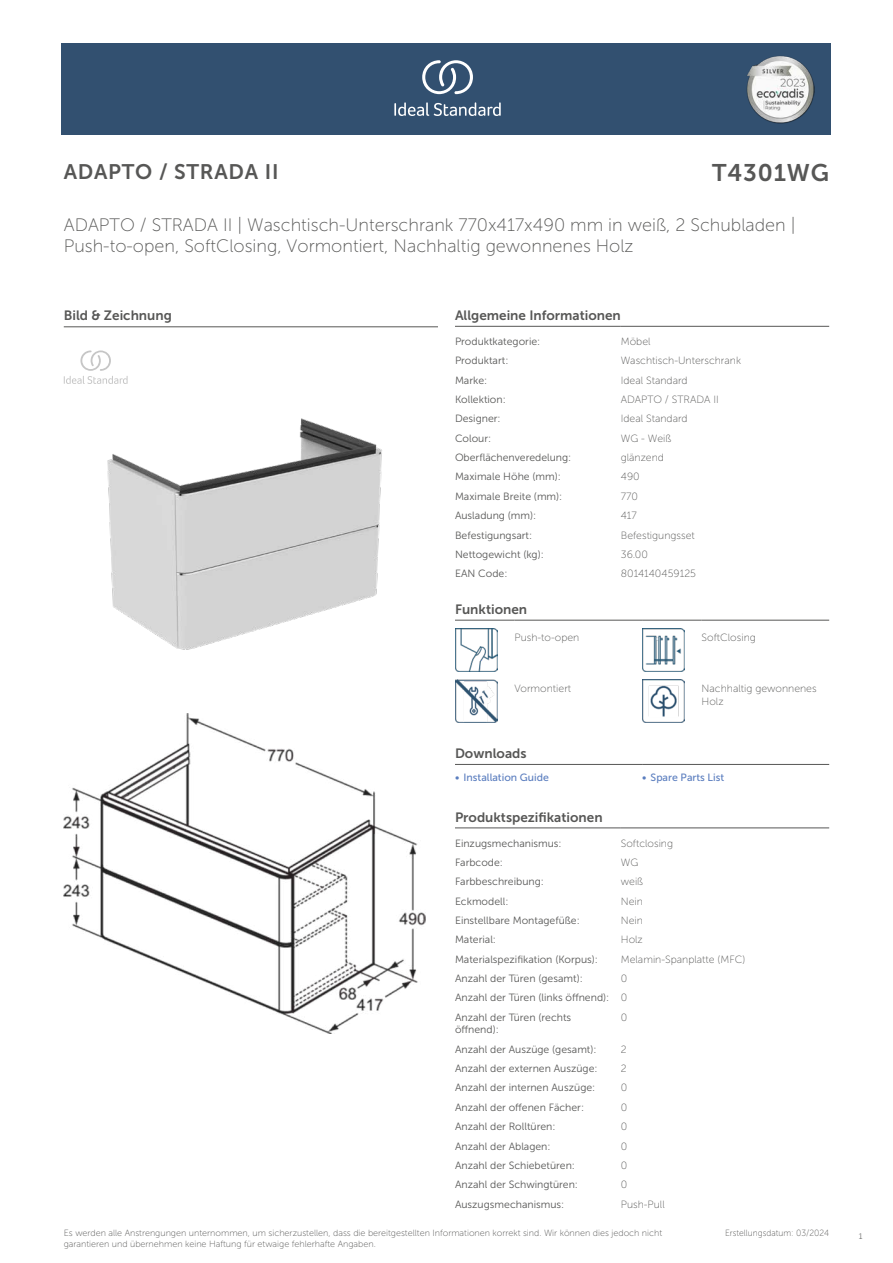
<style>
.page{position:relative;width:893px;height:1263px;background:#fff}
.page>*{position:absolute;margin:0;border:0;box-sizing:border-box;transform-origin:0 0}
.t1{font:24px "Museo Sans 700";letter-spacing:.035em;color:#575756}
.t2{font:21px "Museo Sans 700";letter-spacing:.035em;color:#575756}
.t3{font:18px/21.6px "Museo Sans 100";color:#575756}
.t4{font:13.5px "Museo Sans 700";color:#575756}
.t5{font:10.5px/19.4px "Museo Sans 300";color:#575756}
.t6{font:10.5px/12.6px "Museo Sans 100";color:#575756}
.t7{font:10.5px "Museo Sans 500";color:#5b7ebf}
.t8{font:9px/10.8px "Museo Sans 100";color:#575756}
.t9{font:9px "Museo Sans 100";color:#575756;scale:.95 1}
.t10{font:300 9px "Calibri";color:#575756;scale:.95 1}
.s1{font-family:"Museo Sans 100"}
</style>
<div class="page">
<div style="left:62px;top:43px;width:769px;height:91px;background:#325070"></div>
<hr style="left:455px;top:326px;width:166px;height:1px;background:#575756">
<hr style="left:621px;top:326px;width:208px;height:1px;background:#575756">
<hr style="left:455px;top:620px;width:59px;height:1px;background:#575756">
<hr style="left:514px;top:620px;width:128px;height:1px;background:#575756">
<hr style="left:642px;top:620px;width:60px;height:1px;background:#575756">
<hr style="left:702px;top:620px;width:127px;height:1px;background:#575756">
<img style="left:455px;top:629px;width:42px;height:42px">
<img style="left:642px;top:629px;width:43px;height:42px">
<img style="left:455px;top:680px;width:42px;height:42px">
<img style="left:642px;top:680px;width:43px;height:42px">
<hr style="left:455px;top:764px;width:187px;height:1px;background:#575756">
<hr style="left:642px;top:764px;width:187px;height:1px;background:#575756">
<hr style="left:455px;top:828px;width:166px;height:1px;background:#575756">
<hr style="left:621px;top:828px;width:208px;height:1px;background:#575756">
<img style="left:64px;top:714px;width:361px;height:320px">
<hr style="left:64px;top:327px;width:374px;height:1px;background:#575756">
<svg style="left:64px;top:350px;width:64px;height:34px"></svg>
<img style="left:107px;top:418px;width:275px;height:232px">
<svg style="left:394px;top:102px;width:107px;height:14px"></svg>
<svg style="left:422px;top:60px;width:51px;height:34px"></svg>
<img style="left:746px;top:56px;width:68px;height:67px">
<h2 class="t2" style="left:64px;top:160px;width:216px">ADAPTO / STRADA II</h2>
<h1 class="t1" style="left:712px;top:160px;width:118px">T4301WG</h1>
<h3 class="t3" style="left:64px;top:214px;width:733px">ADAPTO / STRADA II | Waschtisch-Unterschrank 770x417x490 mm in weiß, 2 Schubladen |<br>Push-to-open, SoftClosing, Vormontiert, Nachhaltig gewonnenes Holz</h3>
<p class="t4" style="left:64px;top:308px;width:110px">Bild &amp; Zeichnung</p>
<p class="t4" style="left:455px;top:308px;width:167px">Allgemeine Informationen</p>
<p class="t5" style="left:455px;top:332px;width:87px">Produktkategorie:</p>
<p class="t6" style="left:621px;top:335px;width:31px">Möbel</p>
<p class="t5" style="left:455px;top:351px;width:55px">Produktart:</p>
<p class="t6" style="left:621px;top:355px;width:122px">Waschtisch-Unterschrank</p>
<p class="t5" style="left:455px;top:370px;width:34px">Marke:</p>
<p class="t6" style="left:621px;top:374px;width:68px">Ideal Standard</p>
<p class="t5" style="left:455px;top:390px;width:52px">Kollektion:</p>
<p class="t6" style="left:621px;top:393px;width:100px">ADAPTO / STRADA II</p>
<p class="t5" style="left:455px;top:409px;width:47px">Designer:</p>
<p class="t6" style="left:621px;top:413px;width:68px">Ideal Standard</p>
<p class="t5" style="left:455px;top:429px;width:38px">Colour:</p>
<p class="t6" style="left:621px;top:432px;width:52px">WG - Weiß</p>
<p class="t5" style="left:455px;top:448px;width:118px">Oberflächenveredelung:</p>
<p class="t6" style="left:621px;top:451px;width:45px">glänzend</p>
<p class="t5" style="left:455px;top:467px;width:107px">Maximale Höhe (mm):</p>
<p class="t6" style="left:621px;top:471px;width:20px">490</p>
<p class="t5" style="left:455px;top:487px;width:109px">Maximale Breite (mm):</p>
<p class="t6" style="left:621px;top:490px;width:19px">770</p>
<p class="t5" style="left:455px;top:506px;width:83px">Ausladung (mm):</p>
<p class="t6" style="left:621px;top:509px;width:18px">417</p>
<p class="t5" style="left:455px;top:525px;width:79px">Befestigungsart:</p>
<p class="t6" style="left:621px;top:529px;width:75px">Befestigungsset</p>
<p class="t5" style="left:455px;top:545px;width:90px">Nettogewicht (kg):</p>
<p class="t6" style="left:621px;top:548px;width:29px">36.00</p>
<p class="t5" style="left:455px;top:564px;width:54px">EAN Code:</p>
<p class="t6" style="left:621px;top:567px;width:77px">8014140459125</p>
<p class="t4" style="left:455px;top:602px;width:74px">Funktionen</p>
<p class="t6" style="left:514px;top:631px;width:66px">Push-to-open</p>
<p class="t6" style="left:702px;top:631px;width:56px">SoftClosing</p>
<p class="t6" style="left:514px;top:682px;width:58px">Vormontiert</p>
<p class="t6" style="left:702px;top:682px;width:117px">Nachhaltig gewonnenes<br>Holz</p>
<p class="t4" style="left:455px;top:746px;width:73px">Downloads</p>
<p class="t7" style="left:455px;top:772px;width:95px">• Installation Guide</p>
<p class="t7" style="left:642px;top:772px;width:84px">• Spare Parts List</p>
<p class="t4" style="left:455px;top:809px;width:149px">Produktspezifikationen</p>
<p class="t5" style="left:455px;top:833px;width:108px">Einzugsmechanismus:</p>
<p class="t6" style="left:621px;top:837px;width:54px">Softclosing</p>
<p class="t5" style="left:455px;top:853px;width:49px">Farbcode:</p>
<p class="t6" style="left:621px;top:856px;width:19px">WG</p>
<p class="t5" style="left:455px;top:872px;width:90px">Farbbeschreibung:</p>
<p class="t6" style="left:621px;top:875px;width:24px">weiß</p>
<p class="t5" style="left:455px;top:891px;width:55px">Eckmodell:</p>
<p class="t6" style="left:621px;top:895px;width:24px">Nein</p>
<p class="t5" style="left:455px;top:911px;width:126px">Einstellbare Montagefüße:</p>
<p class="t6" style="left:621px;top:914px;width:24px">Nein</p>
<p class="t5" style="left:455px;top:930px;width:43px">Material:</p>
<p class="t6" style="left:621px;top:933px;width:24px">Holz</p>
<p class="t5" style="left:455px;top:949px;width:145px">Materialspezifikation (Korpus):</p>
<p class="t6" style="left:621px;top:953px;width:126px">Melamin-Spanplatte (MFC)</p>
<p class="t5" style="left:455px;top:969px;width:129px">Anzahl der Türen (gesamt):</p>
<p class="t6" style="left:621px;top:972px;width:8px">0</p>
<p class="t5" style="left:455px;top:988px;width:174px">Anzahl der Türen (links öffnend): <span class="s1">0<br></span>Anzahl der Türen (rechts</p>
<p class="t5" style="left:455px;top:1020px;width:45px">öffnend):</p>
<p class="t6" style="left:621px;top:1011px;width:8px">0</p>
<p class="t5" style="left:455px;top:1039px;width:143px">Anzahl der Auszüge (gesamt):</p>
<p class="t6" style="left:621px;top:1043px;width:7px">2</p>
<p class="t5" style="left:455px;top:1059px;width:144px">Anzahl der externen Auszüge:</p>
<p class="t6" style="left:621px;top:1062px;width:7px">2</p>
<p class="t5" style="left:455px;top:1078px;width:142px">Anzahl der internen Auszüge:</p>
<p class="t6" style="left:621px;top:1082px;width:8px">0</p>
<p class="t5" style="left:455px;top:1097px;width:131px">Anzahl der offenen Fächer:</p>
<p class="t6" style="left:621px;top:1101px;width:8px">0</p>
<p class="t5" style="left:455px;top:1117px;width:102px">Anzahl der Rolltüren:</p>
<p class="t6" style="left:621px;top:1120px;width:8px">0</p>
<p class="t5" style="left:455px;top:1136px;width:97px">Anzahl der Ablagen:</p>
<p class="t6" style="left:621px;top:1140px;width:8px">0</p>
<p class="t5" style="left:455px;top:1156px;width:122px">Anzahl der Schiebetüren:</p>
<p class="t6" style="left:621px;top:1159px;width:8px">0</p>
<p class="t5" style="left:455px;top:1175px;width:124px">Anzahl der Schwingtüren:</p>
<p class="t6" style="left:621px;top:1178px;width:8px">0</p>
<p class="t5" style="left:455px;top:1194px;width:111px">Auszugsmechanismus:</p>
<p class="t6" style="left:621px;top:1198px;width:45px">Push-Pull</p>
<p class="t8" style="left:64px;top:1227px;width:600px">Es werden alle Anstrengungen unternommen, um sicherzustellen, dass die bereitgestellten Informationen korrekt sind. Wir können dies jedoch nicht garantieren und übernehmen keine Haftung für etwaige fehlerhafte Angaben.</p>
<p class="t9" style="left:725px;top:1228px;width:111px">Erstellungsdatum: 03/2024</p>
<p class="t10" style="left:858px;top:1230px;width:6px">1</p>
</div>
